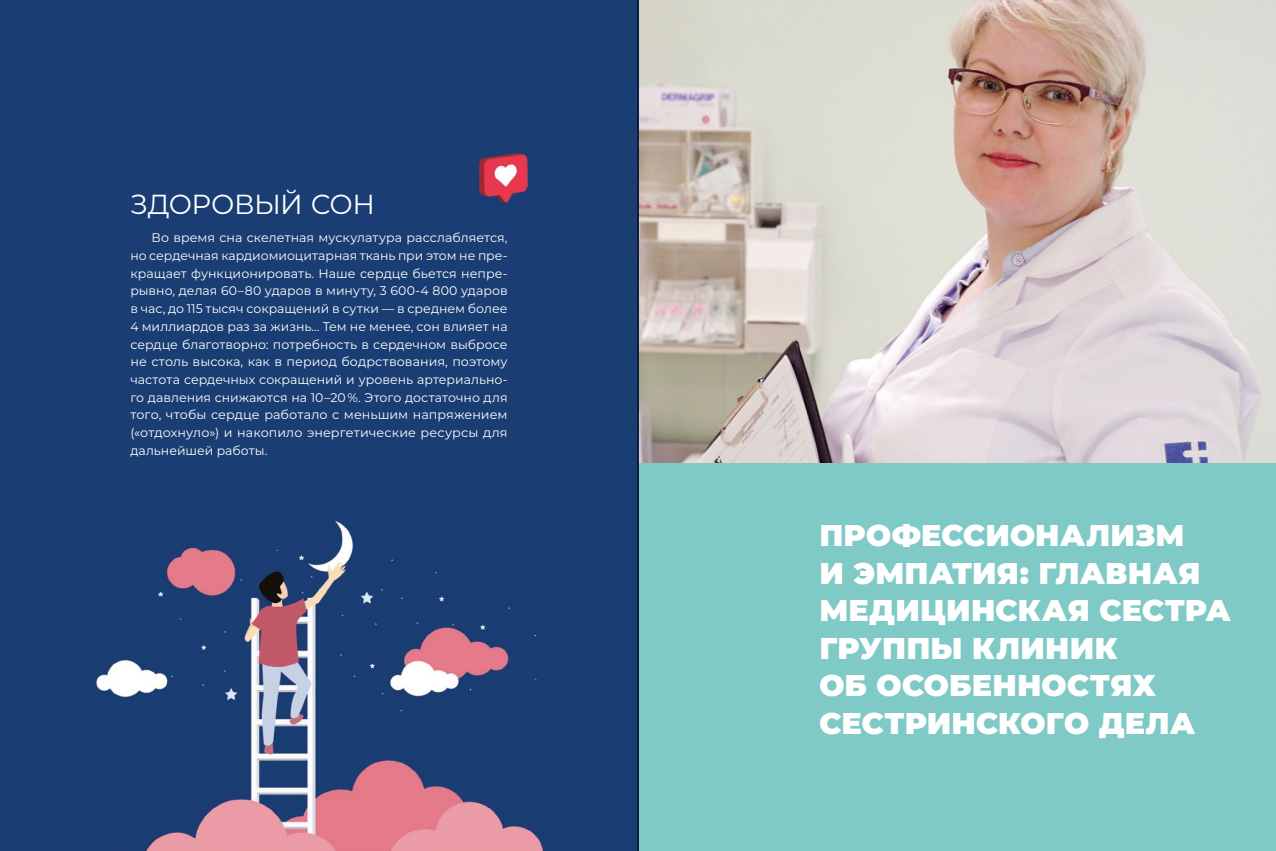
<style>
.page{position:relative;width:1276px;height:851px;background:#fff}
.page>*{position:absolute;margin:0;border:0;box-sizing:border-box;transform-origin:0 0}
.t1{font:900 30px/37.5px "Montserrat";letter-spacing:.005em;color:#fff}
.t2{font:27.5px "Montserrat";letter-spacing:-.02em;color:#fff}
.t3{font:12.5px/17.8px "Montserrat";letter-spacing:.005em;color:#fff;text-align:justify}
</style>
<div class="page">
<img style="left:639px;top:0;width:637px;height:463px">
<div style="left:638px;top:463px;width:638px;height:387px;background:#7fc9c6"></div>
<img style="left:0;top:0;width:638px;height:850px">
<hr style="left:638px;top:0;width:1px;height:850px;background:#000">
<h2 class="t2" style="left:130px;top:185px;width:246px">ЗДОРОВЫЙ СОН</h2>
<p class="t3" style="left:130px;top:228px;width:379px;text-indent:21px">Во время сна скелетная мускулатура расслабляется, но сердечная кардиомиоцитарная ткань при этом не пре&shy;кращает функционировать. Наше сердце бьется непре&shy;рывно, делая 60–80 ударов в минуту, 3 600-4 800 ударов в час, до 115 тысяч сокращений в сутки — в среднем более 4 миллиардов раз за жизнь… Тем не менее, сон влияет на сердце благотворно: потребность в сердечном выбросе не столь высока, как в период бодрствования, поэтому частота сердечных сокращений и уровень артериально&shy;го давления снижаются на 10–20 %. Этого достаточно для того, чтобы сердце работало с меньшим напряжением («отдохнуло») и накопило энергетические ресурсы для дальнейшей работы.</p>
<h1 class="t1" style="left:819px;top:514px;width:413px">ПРОФЕССИОНАЛИЗМ<br>И ЭМПАТИЯ: ГЛАВНАЯ<br>МЕДИЦИНСКАЯ СЕСТРА<br>ГРУППЫ КЛИНИК<br>ОБ ОСОБЕННОСТЯХ<br>СЕСТРИНСКОГО ДЕЛА</h1>
</div>
